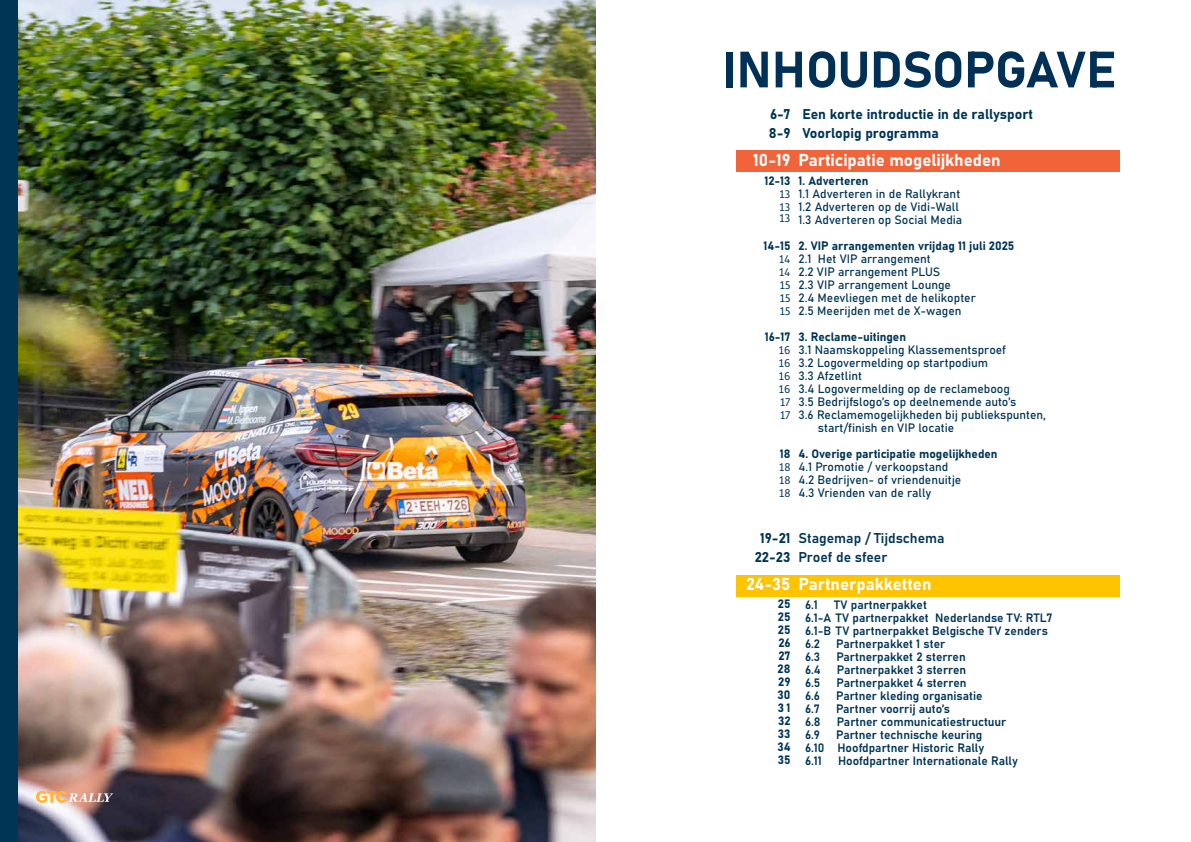
<style>
.page{position:relative;width:1191px;height:842px;background:#fff}
.page>*{position:absolute;margin:0;border:0;box-sizing:border-box;transform-origin:0 0}
.t1{font:50.3px "Bahnschrift";letter-spacing:-.01em;color:#003056}
.t2{font:17px "Bahnschrift";color:#fff}
.t3{font:14px/19.1px "Bahnschrift";color:#003555}
.t4{font:12px/13px "Bahnschrift";color:#003555}
.t5{font:12px/13px "Bulo";color:#003555;text-align:justify}
</style>
<div class="page">
<img style="left:18px;top:0;width:577px;height:842px">
<div style="left:736px;top:150px;width:383px;height:22px;background:#f16339"></div>
<div style="left:736px;top:575px;width:383px;height:22px;background:#ffc400"></div>
<div style="left:0;top:0;width:18px;height:842px;background:#003555"></div>
<svg style="left:36px;top:791px;width:77px;height:12px"></svg>
<h1 class="t1" style="left:722px;top:31px;width:395px">INHOUDSOPGAVE</h1>
<p class="t3" style="left:768px;top:103px;width:266px">6-7 Een korte introductie in de rallysport<br>8-9 Voorlopig programma</p>
<h2 class="t2" style="left:753px;top:147px;width:39px">10-19</h2>
<p class="t4" style="left:764px;top:173px;width:28px">12-13</p>
<p class="t5" style="left:779px;top:187px;width:13px">13<br>13</p>
<p class="t5" style="left:779px;top:211px;width:13px">13</p>
<p class="t4" style="left:763px;top:238px;width:28px">14-15</p>
<p class="t5" style="left:779px;top:252px;width:13px">14<br>14<br>15<br>15<br>15</p>
<p class="t4" style="left:765px;top:329px;width:27px">16-17</p>
<p class="t5" style="left:779px;top:343px;width:13px">16<br>16<br>16<br>16<br>17<br>17</p>
<p class="t4" style="left:780px;top:446px;width:12px">18</p>
<p class="t5" style="left:779px;top:460px;width:13px">18<br>18<br>18</p>
<h2 class="t2" style="left:798px;top:147px;width:204px">Participatie mogelijkheden</h2>
<p class="t4" style="left:798px;top:173px;width:165px">1. Adverteren<br>1.1 Adverteren in de Rallykrant<br>1.2 Adverteren op de Vidi-Wall<br>1.3 Adverteren op Social Media</p>
<p class="t4" style="left:798px;top:238px;width:217px">2. VIP arrangementen vrijdag 11 juli 2025<br>2.1 Het VIP arrangement<br>2.2 VIP arrangement PLUS<br>2.3 VIP arrangement Lounge<br>2.4 Meevliegen met de helikopter<br>2.5 Meerijden met de X-wagen</p>
<p class="t4" style="left:798px;top:329px;width:109px">3. Reclame-uitingen</p>
<p class="t4" style="left:798px;top:342px;width:209px">3.1 Naamskoppeling Klassementsproef</p>
<p class="t4" style="left:798px;top:355px;width:191px">3.2 Logovermelding op startpodium</p>
<p class="t4" style="left:798px;top:368px;width:65px">3.3 Afzetlint</p>
<p class="t4" style="left:798px;top:381px;width:213px">3.4 Logovermelding op de reclameboog</p>
<p class="t4" style="left:798px;top:394px;width:219px">3.5 Bedrijfslogo’s op deelnemende auto’s</p>
<p class="t4" style="left:798px;top:407px;width:249px">3.6 Reclamemogelijkheden bij publiekspunten,</p>
<p class="t4" style="left:818px;top:420px;width:138px">start/finish en VIP locatie</p>
<p class="t4" style="left:798px;top:446px;width:201px">4. Overige participatie mogelijkheden<br>4.1 Promotie / verkoopstand<br>4.2 Bedrijven- of vriendenuitje<br>4.3 Vrienden van de rally</p>
<p class="t3" style="left:754px;top:527px;width:191px;text-indent:5px">19-21 Stagemap / Tijdschema<br>22-23 Proef de sfeer</p>
<h2 class="t2" style="left:746px;top:571px;width:46px">24-35</h2>
<p class="t4" style="left:777px;top:596px;width:15px;text-align:justify">25<br>25<br>25<br>26<br>27<br>28<br>29<br>30<br>31<br>32<br>33<br>34<br>35</p>
<h2 class="t2" style="left:798px;top:571px;width:134px">Partnerpakketten</h2>
<p class="t4" style="left:805px;top:597px;width:14px">6.1</p>
<p class="t4" style="left:805px;top:597px;width:249px;text-indent:29px">TV partnerpakket<br>6.1-A TV partnerpakket Nederlandse TV: RTL7<br>6.1-B TV partnerpakket Belgische TV zenders<br>6.2</p>
<p class="t4" style="left:836px;top:636px;width:110px">Partnerpakket 1 ster</p>
<p class="t4" style="left:805px;top:649px;width:17px">6.3</p>
<p class="t4" style="left:836px;top:649px;width:131px">Partnerpakket 2 sterren</p>
<p class="t4" style="left:805px;top:662px;width:17px">6.4</p>
<p class="t4" style="left:837px;top:662px;width:131px">Partnerpakket 3 sterren</p>
<p class="t4" style="left:805px;top:675px;width:17px">6.5</p>
<p class="t4" style="left:836px;top:675px;width:131px">Partnerpakket 4 sterren</p>
<p class="t4" style="left:805px;top:688px;width:17px">6.6</p>
<p class="t4" style="left:836px;top:688px;width:148px">Partner kleding organisatie</p>
<p class="t4" style="left:805px;top:701px;width:16px">6.7</p>
<p class="t4" style="left:836px;top:701px;width:116px">Partner voorrij auto’s</p>
<p class="t4" style="left:805px;top:714px;width:17px">6.8</p>
<p class="t4" style="left:836px;top:714px;width:171px">Partner communicatiestructuur</p>
<p class="t4" style="left:805px;top:727px;width:17px">6.9</p>
<p class="t4" style="left:805px;top:727px;width:181px;text-indent:31px">Partner technische keuring<br>6.10 Hoofdpartner Historic Rally<br>6.11</p>
<p class="t4" style="left:838px;top:753px;width:181px">Hoofdpartner Internationale Rally</p>
</div>
